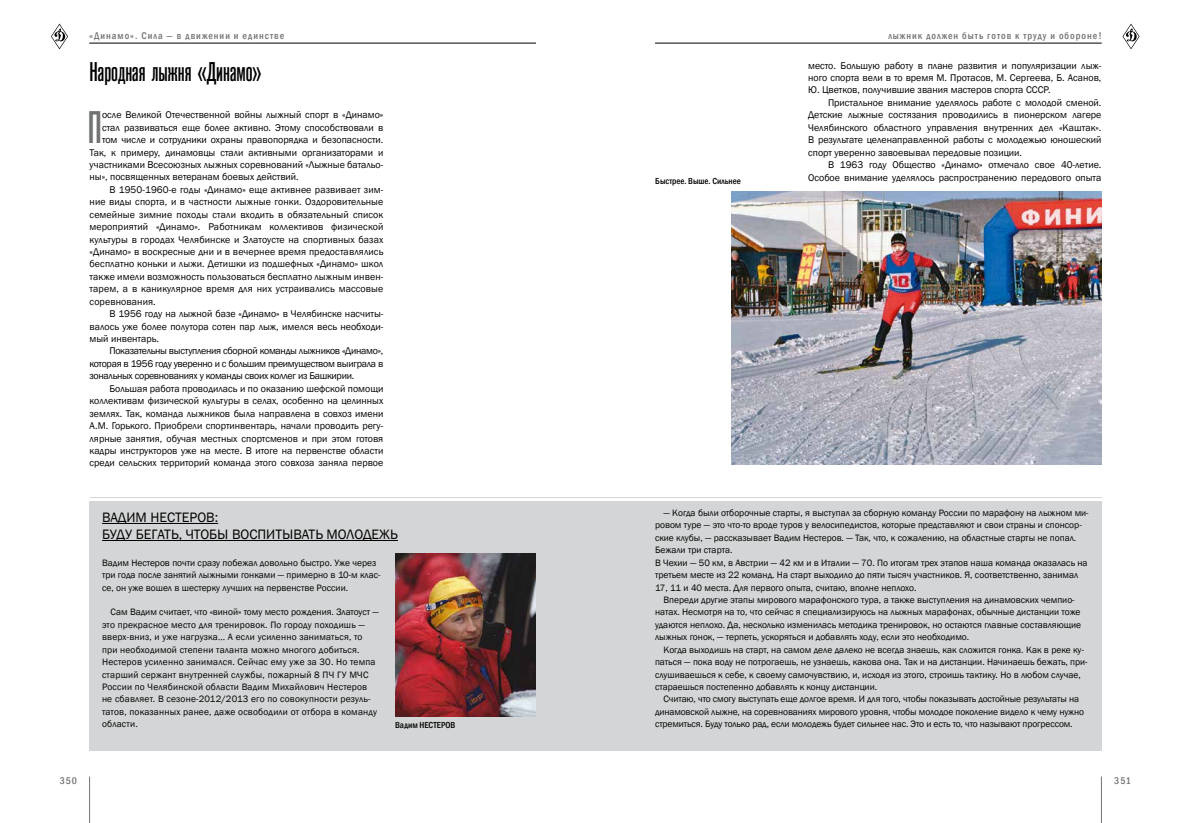
<style>
.page{position:relative;width:1191px;height:823px;background:#fff}
.page>*{position:absolute;margin:0;border:0;box-sizing:border-box;transform-origin:0 0}
.t1{font:500 45.5px "Reforma Grotesk";color:#717272}
.t2{font:500 27px "Reforma Grotesk";color:#000}
.t3{font:14px/17px "Franklin Gothic";color:#000}
.t4{font:10px/12.4px "Franklin Gothic";color:#000;text-align:justify}
.t5{font:10px "Franklin Gothic";letter-spacing:-.03em;color:#000}
.t6{font:500 condensed 10px "Franklin Gothic";letter-spacing:.1em;color:#717272}
.t7{font:9.5px/12.4px "Franklin Gothic";color:#000}
.t8{font:9.5px/12.4px "Franklin Gothic";letter-spacing:.02em;color:#000}
.t9{font:500 condensed 9px "Franklin Gothic";color:#000}
</style>
<div class="page">
<svg style="left:1122px;top:24px;width:17px;height:25px"></svg>
<svg style="left:51px;top:24px;width:17px;height:25px"></svg>
<hr style="left:655px;top:43px;width:446px;height:1px;background:#000">
<hr style="left:1101px;top:776px;width:1px;height:46px;background:#717272">
<hr style="left:89px;top:776px;width:1px;height:46px;background:#717272">
<hr style="left:89px;top:43px;width:447px;height:1px;background:#000">
<img style="left:731px;top:192px;width:370px;height:271px">
<div style="left:89px;top:500px;width:1012px;height:250px;background:#d4d5d6"></div>
<img style="left:395px;top:553px;width:141px;height:163px">
<hr style="left:90px;top:496px;width:1012px;height:1px;background:#d4d5d6">
<hr style="left:102px;top:523px;width:116px;height:1px;background:#000">
<hr style="left:102px;top:540px;width:296px;height:1px;background:#000">
<p class="t6" style="left:89px;top:29px;width:196px">«Динамо». Сила — в движении и единстве</p>
<h2 class="t2" style="left:90px;top:57px;width:173px">Народная лыжня «Динамо»</h2>
<h1 class="t1" style="left:88px;top:103px;width:16px">П</h1>
<p class="t4" style="left:102px;top:109px;width:283px">осле Великой Отечественной войны лыжный спорт в «Динамо»</p>
<p class="t4" style="left:102px;top:121px;width:283px">стал развиваться еще более активно. Этому способствовали в</p>
<p class="t4" style="left:102px;top:134px;width:283px">том числе и сотрудники охраны правопорядка и безопасности.</p>
<p class="t4" style="left:90px;top:146px;width:295px">Так, к примеру, динамовцы стали активными организаторами и</p>
<p class="t4" style="left:90px;top:158px;width:295px">участниками Всесоюзных лыжных соревнований «Лыжные батальо-</p>
<p class="t4" style="left:90px;top:171px;width:211px">ны», посвященных ветеранам боевых действий.</p>
<p class="t4" style="left:109px;top:183px;width:275px">В 1950-1960-е годы «Динамо» еще активнее развивает зим-</p>
<p class="t4" style="left:90px;top:196px;width:295px">ние виды спорта, и в частности лыжные гонки. Оздоровительные</p>
<p class="t4" style="left:90px;top:208px;width:295px">семейные зимние походы стали входить в обязательный список</p>
<p class="t4" style="left:90px;top:221px;width:295px">мероприятий «Динамо». Работникам коллективов физической</p>
<p class="t4" style="left:90px;top:233px;width:295px">культуры в городах Челябинске и Златоусте на спортивных базах</p>
<p class="t4" style="left:90px;top:245px;width:295px">«Динамо» в воскресные дни и в вечернее время предоставлялись</p>
<p class="t4" style="left:90px;top:258px;width:295px">бесплатно коньки и лыжи. Детишки из подшефных «Динамо» школ</p>
<p class="t4" style="left:90px;top:270px;width:295px">также имели возможность пользоваться бесплатно лыжным инвен-</p>
<p class="t4" style="left:90px;top:283px;width:295px">тарем, а в каникулярное время для них устраивались массовые</p>
<p class="t4" style="left:90px;top:295px;width:68px">соревнования.</p>
<p class="t4" style="left:109px;top:307px;width:275px">В 1956 году на лыжной базе «Динамо» в Челябинске насчиты-</p>
<p class="t4" style="left:90px;top:320px;width:295px">валось уже более полутора сотен пар лыж, имелся весь необходи-</p>
<p class="t4" style="left:90px;top:332px;width:71px">мый инвентарь.</p>
<p class="t5" style="left:109px;top:345px;width:275px">Показательны выступления сборной команды лыжников «Динамо»,</p>
<p class="t5" style="left:90px;top:357px;width:295px">которая в 1956 году уверенно и с большим преимуществом выиграла в</p>
<p class="t5" style="left:90px;top:369px;width:266px">зональных соревнованиях у команды своих коллег из Башкирии.</p>
<p class="t4" style="left:109px;top:382px;width:275px">Большая работа проводилась и по оказанию шефской помощи</p>
<p class="t4" style="left:90px;top:394px;width:295px">коллективам физической культуры в селах, особенно на целинных</p>
<p class="t4" style="left:90px;top:407px;width:295px">землях. Так, команда лыжников была направлена в совхоз имени</p>
<p class="t4" style="left:90px;top:419px;width:295px">А.М. Горького. Приобрели спортинвентарь, начали проводить регу-</p>
<p class="t4" style="left:90px;top:432px;width:295px">лярные занятия, обучая местных спортсменов и при этом готовя</p>
<p class="t4" style="left:90px;top:444px;width:295px">кадры инструкторов уже на месте. В итоге на первенстве области</p>
<p class="t4" style="left:90px;top:457px;width:295px">среди сельских территорий команда этого совхоза заняла первое</p>
<h3 class="t3" style="left:102px;top:509px;width:118px">Вадим НЕСТЕРОВ:<br>Буду</h3>
<h3 class="t3" style="left:136px;top:526px;width:264px">бегать, чтобы восп итывать молодежь</h3>
<p class="t7" style="left:102px;top:556px;width:280px">Вадим Нестеров почти сразу побежал довольно быстро. Уже через три года после занятий лыжными гонками — примерно в 10-м клас&shy;се, он уже вошел в шестерку лучших на первенстве России.</p>
<p class="t8" style="left:102px;top:606px;width:278px;text-indent:9px">Сам Вадим считает, что «виной» тому место рождения. Златоуст — это прекрасное место для тренировок. По городу походишь — вверх-вниз, и уже нагрузка… А если усиленно заниматься, то при необходимой степени таланта можно многого добиться.<br>Нестеров усиленно занимался. Сейчас ему уже за 30. Но темпа старший сержант внутренней службы, пожарный 8 ПЧ ГУ МЧС России по Челябинской области Вадим Михайлович Нестеров не сбавляет. В сезоне-2012/2013 его по совокупности резуль&shy;татов, показанных ранее, даже освободили от отбора в команду области.</p>
<p class="t9" style="left:395px;top:719px;width:62px">Вадим НЕСТЕРОВ</p>
<p class="t9" style="left:655px;top:175px;width:87px">Быстрее. Выше. Сильнее</p>
<p class="t6" style="left:888px;top:29px;width:215px">лыжник должен быть готов к труду и обороне!</p>
<p class="t4" style="left:808px;top:59px;width:295px">место. Большую работу в плане развития и популяризации лыж&shy;ного спорта вели в то время М. Протасов, М. Сергеева, Б. Асанов, Ю. Цветков, получившие звания мастеров спорта СССР.</p>
<p class="t4" style="left:808px;top:96px;width:295px;text-indent:20px">Пристальное внимание уделялось работе с молодой сменой.<br>Детские лыжные состязания проводились в пионерском лагере Челябинского областного управления внутренних дел «Каштак».<br>В результате целенаправленной работы с молодежью юношеский спорт уверенно завоевывал передовые позиции.</p>
<p class="t4" style="left:808px;top:159px;width:295px;text-align:right">В 1963 году Общество «Динамо» отмечало свое 40-летие.<br>Особое внимание уделялось распространению передового опыта</p>
<p class="t7" style="left:655px;top:506px;width:435px;text-indent:9px">— Когда были отборочные старты, я выступал за сборную команду России по марафону на лыжном ми&shy;ровом туре — это что-то вроде туров у велосипедистов, которые представляют и свои страны и спонсор&shy;ские клубы, — рассказывает Вадим Нестеров. — Так, что, к сожалению, на областные старты не попал.<br>Бежали три старта.<br>В Чехии — 50 км, в Австрии — 42 км и в Италии — 70. По итогам трех этапов наша команда оказалась на третьем месте из 22 команд. На старт выходило до пяти тысяч участников. Я, соответственно, занимал 17, 11 и 40 места. Для первого опыта, считаю, вполне неплохо.</p>
<p class="t7" style="left:655px;top:593px;width:427px;text-indent:9px">Впереди другие этапы мирового марафонского тура, а также выступления на динамовских чемпио&shy;натах. Несмотря на то, что сейчас я специализируюсь на лыжных марафонах, обычные дистанции тоже удаются неплохо. Да, несколько изменилась методика тренировок, но остаются главные составляющие лыжных гонок, — терпеть, ускоряться и добавлять ходу, если это необходимо.</p>
<p class="t7" style="left:655px;top:643px;width:434px;text-indent:9px">Когда выходишь на старт, на самом деле далеко не всегда знаешь, как сложится гонка. Как в реке ку&shy;паться — пока воду не потрогаешь, не узнаешь, какова она. Так и на дистанции. Начинаешь бежать, при&shy;слушиваешься к себе, к своему самочувствию, и, исходя из этого, строишь тактику. Но в любом случае, стараешься постепенно добавлять к концу дистанции.</p>
<p class="t7" style="left:655px;top:692px;width:430px;text-indent:9px">Считаю, что смогу выступать еще долгое время. И для того, чтобы показывать достойные результаты на динамовской лыжне, на соревнованиях мирового уровня, чтобы молодое поколение видело к чему нужно стремиться. Буду только рад, если молодежь будет сильнее нас. Это и есть то, что называют прогрессом.</p>
<p class="t6" style="left:60px;top:773px;width:19px">350</p>
<p class="t6" style="left:1114px;top:773px;width:18px">351</p>
</div>
